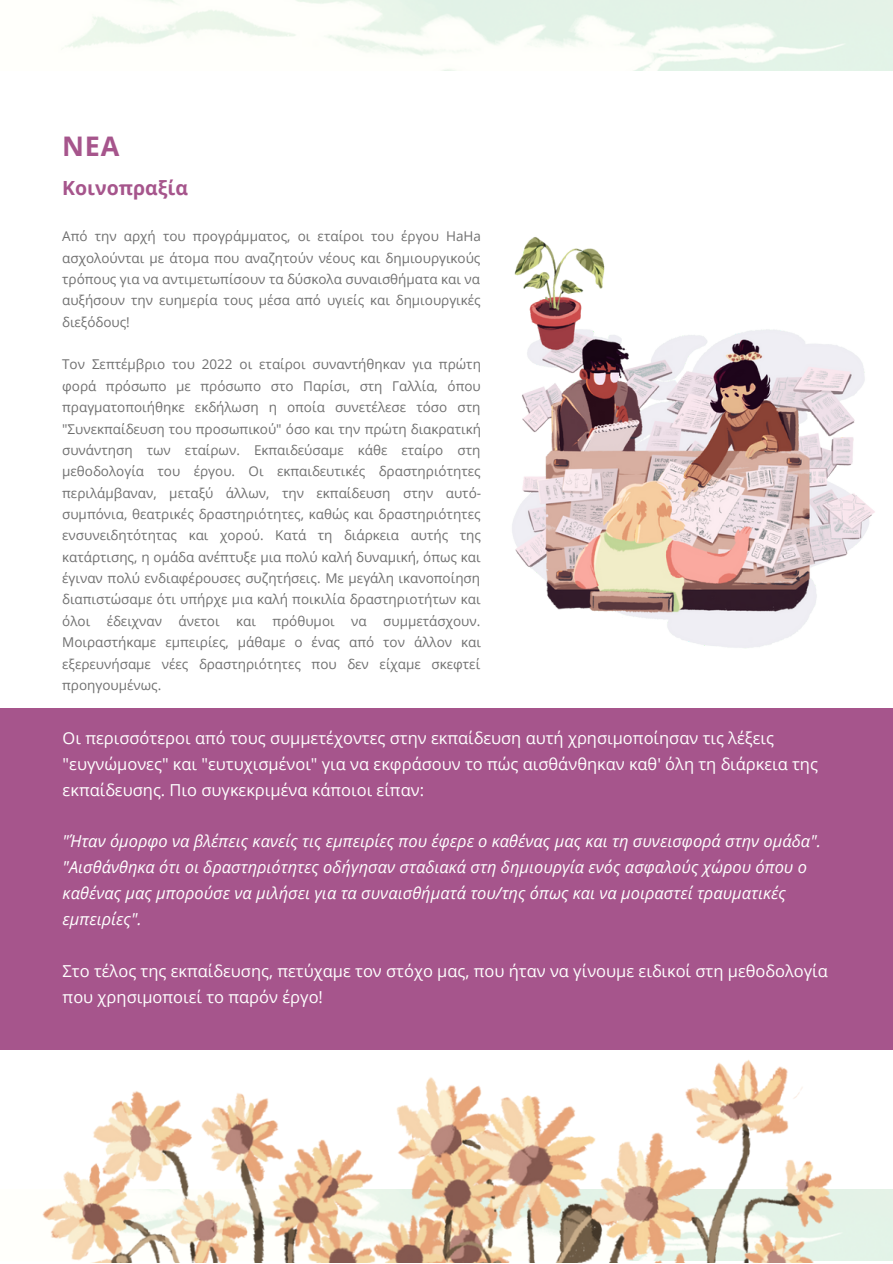
<style>
.page{position:relative;width:893px;height:1264px;background:#fff}
.page>*{position:absolute;margin:0;border:0;box-sizing:border-box;transform-origin:0 0}
.t1{font:700 27px "Open Sans";color:#a6558c}
.t2{font:700 19.5px "Open Sans";color:#a6558c}
.t3{font:16.5px/25.8px "Open Sans";color:#fff}
.t4{font:italic 16.5px/25.8px "Open Sans";color:#fff}
.t5{font:13.5px/21.3px "Open Sans";color:#6f6f6f;text-align:justify}
</style>
<div class="page">
<img style="left:512px;top:237px;width:363px;height:411px">
<div style="left:0;top:707px;width:892px;height:342px;background:#a6558c"></div>
<img style="left:33px;top:1049px;width:859px;height:213px">
<h1 class="t1" style="left:62px;top:127px;width:59px">ΝΕΑ</h1>
<h2 class="t2" style="left:62px;top:174px;width:127px">Κοινοπραξία</h2>
<p class="t5" style="left:62px;top:225px;width:420px">Από την αρχή του προγράμματος, οι εταίροι του έργου HaHa ασχολούνται με άτομα που αναζητούν νέους και δημιουργικούς τρόπους για να αντιμετωπίσουν τα δύσκολα συναισθήματα και να αυξήσουν την ευημερία τους μέσα από υγιείς και δημιουργικές διεξόδους!</p>
<p class="t5" style="left:62px;top:353px;width:420px">Τον Σεπτέμβριο του 2022 οι εταίροι συναντήθηκαν για πρώτη φορά πρόσωπο με πρόσωπο στο Παρίσι, στη Γαλλία, όπου πραγματοποιήθηκε εκδήλωση η οποία συνετέλεσε τόσο στη "Συνεκπαίδευση του προσωπικού" όσο και την πρώτη διακρατική συνάντηση των εταίρων. Εκπαιδεύσαμε κάθε εταίρο στη μεθοδολογία του έργου. Οι εκπαιδευτικές δραστηριότητες περιλάμβαναν, μεταξύ άλλων, την εκπαίδευση στην αυτό&shy;συμπόνια, θεατρικές δραστηριότητες, καθώς και δραστηριότητες ενσυνειδητότητας και χορού. Κατά τη διάρκεια αυτής της κατάρτισης, η ομάδα ανέπτυξε μια πολύ καλή δυναμική, όπως και έγιναν πολύ ενδιαφέρουσες συζητήσεις. Με μεγάλη ικανοποίηση διαπιστώσαμε ότι υπήρχε μια καλή ποικιλία δραστηριοτήτων και όλοι έδειχναν άνετοι και πρόθυμοι να συμμετάσχουν.<br>Μοιραστήκαμε εμπειρίες, μάθαμε ο ένας από τον άλλον και εξερευνήσαμε νέες δραστηριότητες που δεν είχαμε σκεφτεί προηγουμένως.</p>
<p class="t3" style="left:63px;top:724px;width:756px">Οι περισσότεροι από τους συμμετέχοντες στην εκπαίδευση αυτή χρησιμοποίησαν τις λέξεις "ευγνώμονες" και "ευτυχισμένοι" για να εκφράσουν το πώς αισθάνθηκαν καθ' όλη τη διάρκεια της εκπαίδευσης. Πιο συγκεκριμένα κάποιοι είπαν:</p>
<p class="t4" style="left:63px;top:828px;width:759px">"Ήταν όμορφο να βλέπεις κανείς τις εμπειρίες που έφερε ο καθένας μας και τη συνεισφορά στην ομάδα". "Αισθάνθηκα ότι οι δραστηριότητες οδήγησαν σταδιακά στη δημιουργία ενός ασφαλούς χώρου όπου ο καθένας μας μπορούσε να μιλήσει για τα συναισθήματά του/της όπως και να μοιραστεί τραυματικές εμπειρίες".</p>
<p class="t3" style="left:63px;top:957px;width:766px">Στο τέλος της εκπαίδευσης, πετύχαμε τον στόχο μας, που ήταν να γίνουμε ειδικοί στη μεθοδολογία που χρησιμοποιεί το παρόν έργο!</p>
</div>
